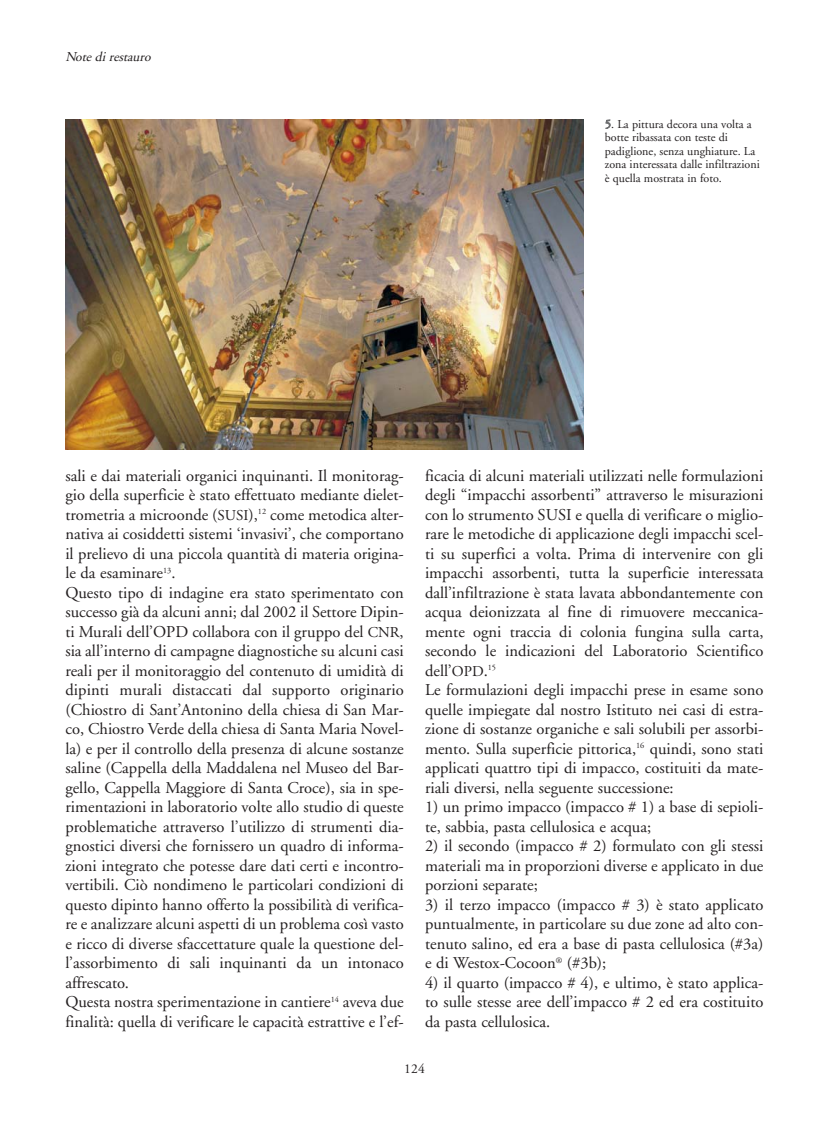
<style>
.page{position:relative;width:830px;height:1127px;background:#fff}
.page>*{position:absolute;margin:0;border:0;box-sizing:border-box;transform-origin:0 0}
.t1{font:16.5px/19.5px "Adobe Garamond";color:#231f20}
.t2{font:italic 13.5px "Adobe Garamond";color:#231f20}
.t3{font:13.5px "Adobe Garamond";color:#231f20}
.t4{font:12px/13.5px "Adobe Garamond";color:#231f20}
.s1{color:#6d6e70}
.s2{font-size:15px}
</style>
<div class="page">
<img style="left:65px;top:119px;width:518px;height:330px">
<p class="t2" style="left:65px;top:51px;width:90px">Note di restauro</p>
<p class="t4" style="left:604px;top:118px;width:156px"><span class="s1">5</span>. La pittura decora una volta a botte ribassata con teste di padiglione, senza unghiature. La zona interessata dalle infiltrazioni è quella mostrata in foto.</p>
<p class="t1" style="left:65px;top:467px;width:340px">sali e dai materiali organici inquinanti. Il monitorag&shy;gio della superficie è stato effettuato mediante dielet&shy;trometria a microonde (<span class="s2">SUSI</span>),<sup>12</sup> come metodica alter&shy;nativa ai cosiddetti sistemi ‘invasivi’, che comportano il prelievo di una piccola quantità di materia origina&shy;le da esaminare<sup>13</sup>.<br>Questo tipo di indagine era stato sperimentato con successo già da alcuni anni; dal 2002 il Settore Dipin&shy;ti Murali dell’OPD collabora con il gruppo del <span class="s2">CNR</span>, sia all’interno di campagne diagnostiche su alcuni casi reali per il monitoraggio del contenuto di umidità di dipinti murali distaccati dal supporto originario (Chiostro di Sant’Antonino della chiesa di San Mar&shy;co, Chiostro Verde della chiesa di Santa Maria Novel&shy;la) e per il controllo della presenza di alcune sostanze saline (Cappella della Maddalena nel Museo del Bar&shy;gello, Cappella Maggiore di Santa Croce), sia in spe&shy;rimentazioni in laboratorio volte allo studio di queste problematiche attraverso l’utilizzo di strumenti dia&shy;gnostici diversi che fornissero un quadro di informa&shy;zioni integrato che potesse dare dati certi e incontro&shy;vertibili. Ciò nondimeno le particolari condizioni di questo dipinto hanno offerto la possibilità di verifica&shy;re e analizzare alcuni aspetti di un problema così vasto e ricco di diverse sfaccettature quale la questione del&shy;l’assorbimento di sali inquinanti da un intonaco affrescato.<br>Questa nostra sperimentazione in cantiere<sup>14</sup> aveva due finalità: quella di verificare le capacità estrattive e l’ef-</p>
<p class="t1" style="left:425px;top:467px;width:340px">ficacia di alcuni materiali utilizzati nelle formulazioni degli “impacchi assorbenti” attraverso le misurazioni con lo strumento SUSI e quella di verificare o miglio&shy;rare le metodiche di applicazione degli impacchi scel&shy;ti su superfici a volta. Prima di intervenire con gli impacchi assorbenti, tutta la superficie interessata dall’infiltrazione è stata lavata abbondantemente con acqua deionizzata al fine di rimuovere meccanica&shy;mente ogni traccia di colonia fungina sulla carta, secondo le indicazioni del Laboratorio Scientifico dell’<span class="s2">OPD</span>.<sup>15<br></sup>Le formulazioni degli impacchi prese in esame sono quelle impiegate dal nostro Istituto nei casi di estra&shy;zione di sostanze organiche e sali solubili per assorbi&shy;mento. Sulla superficie pittorica,<sup>16</sup> quindi, sono stati applicati quattro tipi di impacco, costituiti da mate&shy;riali diversi, nella seguente successione:</p>
<p class="t1" style="left:425px;top:799px;width:340px">1) un primo impacco (impacco # 1) a base di sepioli&shy;te, sabbia, pasta cellulosica e acqua;</p>
<p class="t1" style="left:425px;top:838px;width:340px;text-align:justify">2) il secondo (impacco # 2) formulato con gli stessi materiali ma in proporzioni diverse e applicato in due porzioni separate;</p>
<p class="t1" style="left:425px;top:896px;width:340px;text-align:justify">3) il terzo impacco (impacco # 3) è stato applicato puntualmente, in particolare su due zone ad alto con&shy;tenuto salino, ed era a base di pasta cellulosica (#3a) e di Westox-Cocoon<sup>®</sup> (#3b);</p>
<p class="t1" style="left:425px;top:974px;width:340px;text-align:justify">4) il quarto (impacco # 4), e ultimo, è stato applica&shy;to sulle stesse aree dell’impacco # 2 ed era costituito da pasta cellulosica.</p>
<p class="t3" style="left:404px;top:1063px;width:22px">124</p>
</div>
